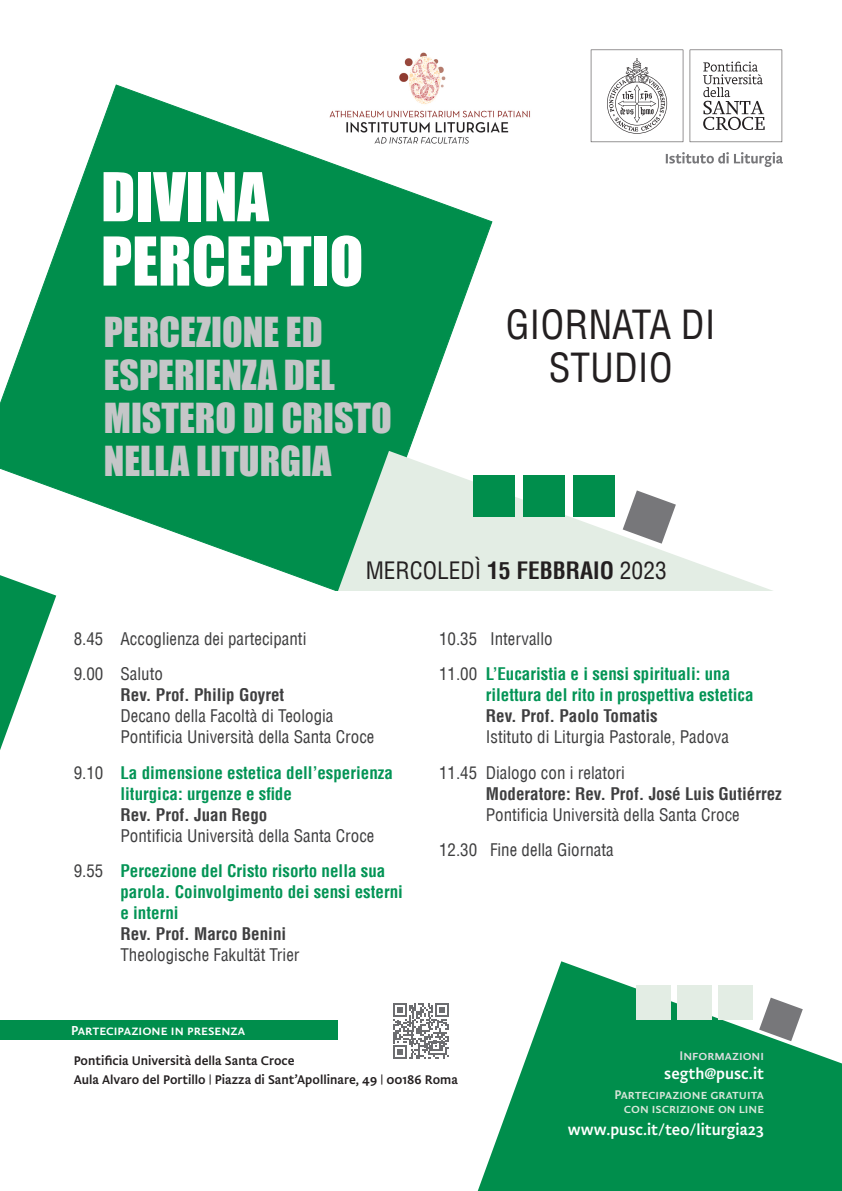
<style>
.page{position:relative;width:842px;height:1191px;background:#fff}
.page>*{position:absolute;margin:0;border:0;box-sizing:border-box;transform-origin:0 0}
.Normale{font:62.2px/64.3px "Impact";color:#fff}
.Normale-2{font:condensed 39.2px/43.1px "Helvetica LT";color:#231f20;text-align:center}
.Normale-3{font:38px/43px "Impact";color:#c5c6c8}
.Normale-4{font:condensed 23.4px "Helvetica LT";color:#231f20}
.Normale-5{font:700 condensed 17px/21px "Helvetica LT";color:#039455}
.Normale-6{font:condensed 17px/21px "Helvetica LT";color:#3e3e3f}
.t1{font:16px "Brioni Sanst Std";color:#fff}
.Normale-7{font:13.5px "Brioni Sanst Std";color:#fff}
.Normale-8{font:13px/19px "Brioni Sanst Std";color:#231f20}
.t2{font:13px/14px "Brioni Sanst Std";color:#d7e6d9;text-align:right}
.t3{font:13px "Brioni Sanst Std";color:#dcdddf}
.s1{font-weight:700}
.s2{font-weight:400;color:#3e3e3f}
.s3{color:#3e3e3f}
</style>
<div class="page">
<img style="left:399px;top:52px;width:131px;height:81px">
<svg style="left:0;top:84px;width:493px;height:460px"></svg>
<svg style="left:207px;top:451px;width:566px;height:140px"></svg>
<div style="left:473px;top:475px;width:42px;height:42px;background:#008e4c"></div>
<div style="left:523px;top:475px;width:41px;height:42px;background:#008e4c"></div>
<div style="left:573px;top:475px;width:41px;height:42px;background:#008e4c"></div>
<svg style="left:623px;top:490px;width:53px;height:53px"></svg>
<svg style="left:0;top:575px;width:56px;height:175px"></svg>
<svg style="left:478px;top:961px;width:364px;height:230px;fill:#008e4c"></svg>
<div style="left:637px;top:985px;width:34px;height:34px;background:#e3ede4"></div>
<div style="left:677px;top:985px;width:34px;height:34px;background:#e3ede4"></div>
<div style="left:718px;top:985px;width:34px;height:34px;background:#e3ede4"></div>
<svg style="left:759px;top:997px;width:44px;height:44px"></svg>
<div style="left:0;top:1020px;width:337px;height:19px;background:#008e4c"></div>
<svg style="left:393px;top:1003px;width:55px;height:55px"></svg>
<svg style="left:666px;top:152px;width:117px;height:15px"></svg>
<svg style="left:591px;top:50px;width:92px;height:92px"></svg>
<svg style="left:690px;top:50px;width:92px;height:92px"></svg>
<p class="Normale" style="left:101px;top:163px;width:264px">DIVINA<br>PERCEPTIO</p>
<p class="Normale-3" style="left:104px;top:309px;width:290px">PERCEZIONE ED<br>ESPERIENZA DEL<br>MISTERO DI CRISTO<br>NELLA LITURGIA</p>
<p class="Normale-2" style="left:506px;top:302px;width:212px">GIORNATA DI<br>STUDIO</p>
<p class="Normale-4" style="left:366px;top:556px;width:302px">MERCOLEDÌ <span class="s1">15 FEBBRAIO</span> 2023</p>
<p class="Normale-6" style="left:74px;top:628px;width:234px">8.45 Accoglienza dei partecipanti</p>
<p class="Normale-6" style="left:120px;top:663px;width:255px;text-indent:-47px">9.00 Saluto<br><span class="s1">Rev. Prof. Philip Goyret<br></span>Decano della Facoltà di Teologia<br>Pontificia Università della Santa Croce</p>
<p class="Normale-5" style="left:120px;top:761px;width:274px;text-indent:-47px"><span class="s2">9.10</span> La dimensione estetica dell’esperienza liturgica: urgenze e sfide<br><span class="s3">Rev. Prof. Juan Rego<br></span><span class="s2">Pontificia Università della Santa Croce</span></p>
<p class="Normale-5" style="left:120px;top:860px;width:284px;text-indent:-47px"><span class="s2">9.55</span> Percezione del Cristo risorto nella sua parola. Coinvolgimento dei sensi esterni e interni<br><span class="s3">Rev. Prof. Marco Benini<br></span><span class="s2">Theologische Fakultät Trier</span></p>
<p class="Normale-7" style="left:71px;top:1020px;width:176px">Partecipazione in presenza</p>
<p class="Normale-6" style="left:439px;top:628px;width:115px">10.35 Intervallo</p>
<p class="Normale-5" style="left:486px;top:663px;width:269px;text-indent:-47px"><span class="s2">11.00</span> L’Eucaristia e i sensi spirituali: una rilettura del rito in prospettiva estetica <span class="s3">Rev. Prof. Paolo Tomatis<br></span><span class="s2">Istituto di Liturgia Pastorale, Padova</span></p>
<p class="Normale-6" style="left:486px;top:761px;width:298px;text-indent:-47px">11.45 Dialogo con i relatori<br><span class="s1">Moderatore: Rev. Prof. José Luis Gutiérrez<br></span>Pontificia Università della Santa Croce</p>
<p class="Normale-6" style="left:439px;top:839px;width:176px">12.30 Fine della Giornata</p>
<p class="Normale-8" style="left:74px;top:1050px;width:386px">Pontificia Università della Santa Croce<br>Aula Alvaro del Portillo | Piazza di Sant’Apollinare, 49 | 00186 Roma</p>
<p class="t3" style="left:679px;top:1046px;width:86px">Informazioni</p>
<p class="t1" style="left:664px;top:1062px;width:101px">segth@pusc.it</p>
<p class="t2" style="left:614px;top:1086px;width:151px">Partecipazione gratuita con iscrizione on line</p>
<p class="t1" style="left:568px;top:1117px;width:198px">www.pusc.it/teo/liturgia23</p>
</div>
